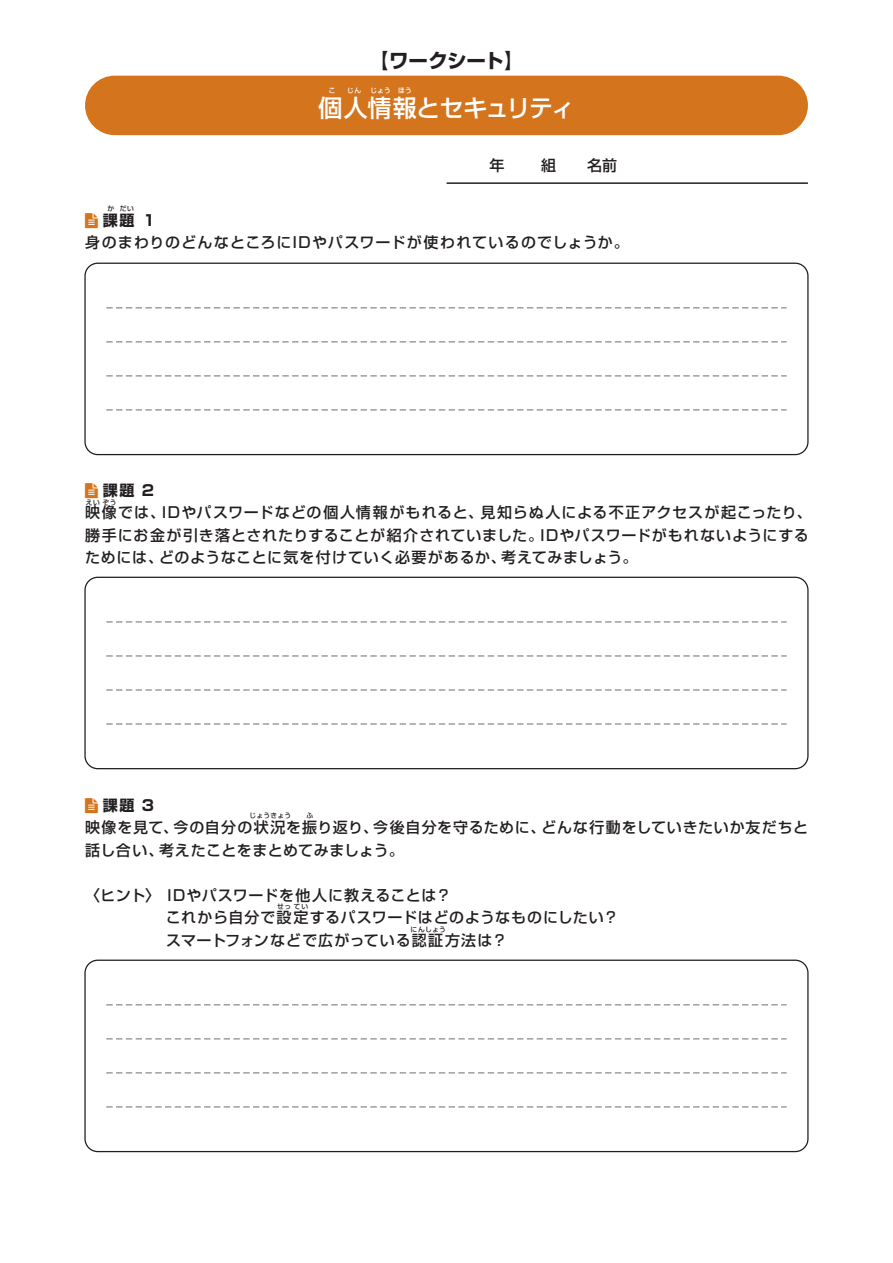
<style>
.page{position:relative;width:893px;height:1263px;background:#fff}
.page>*{position:absolute;margin:0;border:0;box-sizing:border-box;transform-origin:0 0}
.t1{font:500 24px "Shin Go Pro";letter-spacing:-.025em;color:#fff}
.t2{font:700 19.5px "Shin Go Pro";letter-spacing:-.01em;color:#231f20}
.t3{font:500 15px/22.5px "Shin Go Pro";letter-spacing:.055em;color:#231f20}
.t4{font:700 15px "Shin Go Pro";color:#231f20}
.t5{font:500 6.75px "Shin Go Pro";letter-spacing:.07em;color:#231f20}
.t6{font:500 6.75px "Shin Go Pro";letter-spacing:.04em;color:#fff}
</style>
<div class="page">
<div style="left:85px;top:76px;width:723px;height:59px;background:#d4751e;border-radius:30px"></div>
<hr style="left:447px;top:182px;width:361px;height:2px;background:#231f20">
<div style="left:84px;top:263px;width:725px;height:192px;border:1px solid #231f20;border-radius:13px"></div>
<svg style="left:106px;top:308px;width:681px;height:1px"></svg>
<svg style="left:106px;top:342px;width:681px;height:1px"></svg>
<svg style="left:106px;top:376px;width:681px;height:1px"></svg>
<svg style="left:106px;top:410px;width:681px;height:1px"></svg>
<div style="left:84px;top:577px;width:725px;height:192px;border:1px solid #231f20;border-radius:13px"></div>
<svg style="left:106px;top:622px;width:681px;height:1px"></svg>
<svg style="left:106px;top:656px;width:681px;height:1px"></svg>
<svg style="left:106px;top:690px;width:681px;height:1px"></svg>
<svg style="left:106px;top:724px;width:681px;height:1px"></svg>
<div style="left:84px;top:959px;width:725px;height:193px;border:1px solid #231f20;border-radius:13px"></div>
<svg style="left:106px;top:1004px;width:681px;height:1px"></svg>
<svg style="left:106px;top:1039px;width:681px;height:1px"></svg>
<svg style="left:106px;top:1073px;width:681px;height:1px"></svg>
<svg style="left:106px;top:1107px;width:681px;height:1px"></svg>
<h2 class="t2" style="left:369px;top:45px;width:156px">【ワークシート】</h2>
<p class="t6" style="left:329px;top:85px;width:8px">こ</p>
<p class="t6" style="left:347px;top:85px;width:15px">じん</p>
<p class="t6" style="left:370px;top:85px;width:43px">じょう ほう</p>
<h1 class="t1" style="left:319px;top:88px;width:257px">個人情報とセキュリティ</h1>
<p class="t3" style="left:489px;top:152px;width:129px">年　　 組　　名前</p>
<p class="t5" style="left:107px;top:203px;width:28px">か だい</p>
<p class="t4" style="left:103px;top:208px;width:55px">課題 １</p>
<p class="t3" style="left:85px;top:230px;width:545px">身のまわりのどんなところにIDやパスワードが使われているのでしょうか。</p>
<p class="t4" style="left:103px;top:478px;width:53px">課題 2</p>
<p class="t3" style="left:85px;top:500px;width:728px">映像では、IDやパスワードなどの個人情報がもれると、見知らぬ人による不正アクセスが起こったり、勝手にお金が引き落とされたりすることが紹介されていました。IDやパスワードがもれないようにするためには、どのようなことに気を付けていく必要があるか、考えてみましょう。</p>
<p class="t5" style="left:86px;top:497px;width:32px">えいぞう</p>
<p class="t4" style="left:103px;top:793px;width:53px">課題 3</p>
<p class="t3" style="left:85px;top:815px;width:725px">映像を見て、今の自分の状況を振り返り、今後自分を守るために、どんな行動をしていきたいか友だちと話し合い、考えたことをまとめてみましょう。</p>
<p class="t3" style="left:166px;top:882px;width:454px;text-indent:-81px">〈ヒント〉 IDやパスワードを他人に教えることは？<br>これから自分で設定するパスワードはどのようなものにしたい？スマートフォンなどで広がっている認証方法は？</p>
<p class="t5" style="left:250px;top:810px;width:43px">じょうきょう</p>
<p class="t5" style="left:306px;top:810px;width:8px">ふ</p>
<p class="t5" style="left:277px;top:901px;width:32px">せってい</p>
<p class="t5" style="left:411px;top:924px;width:37px">にんしょう</p>
</div>
